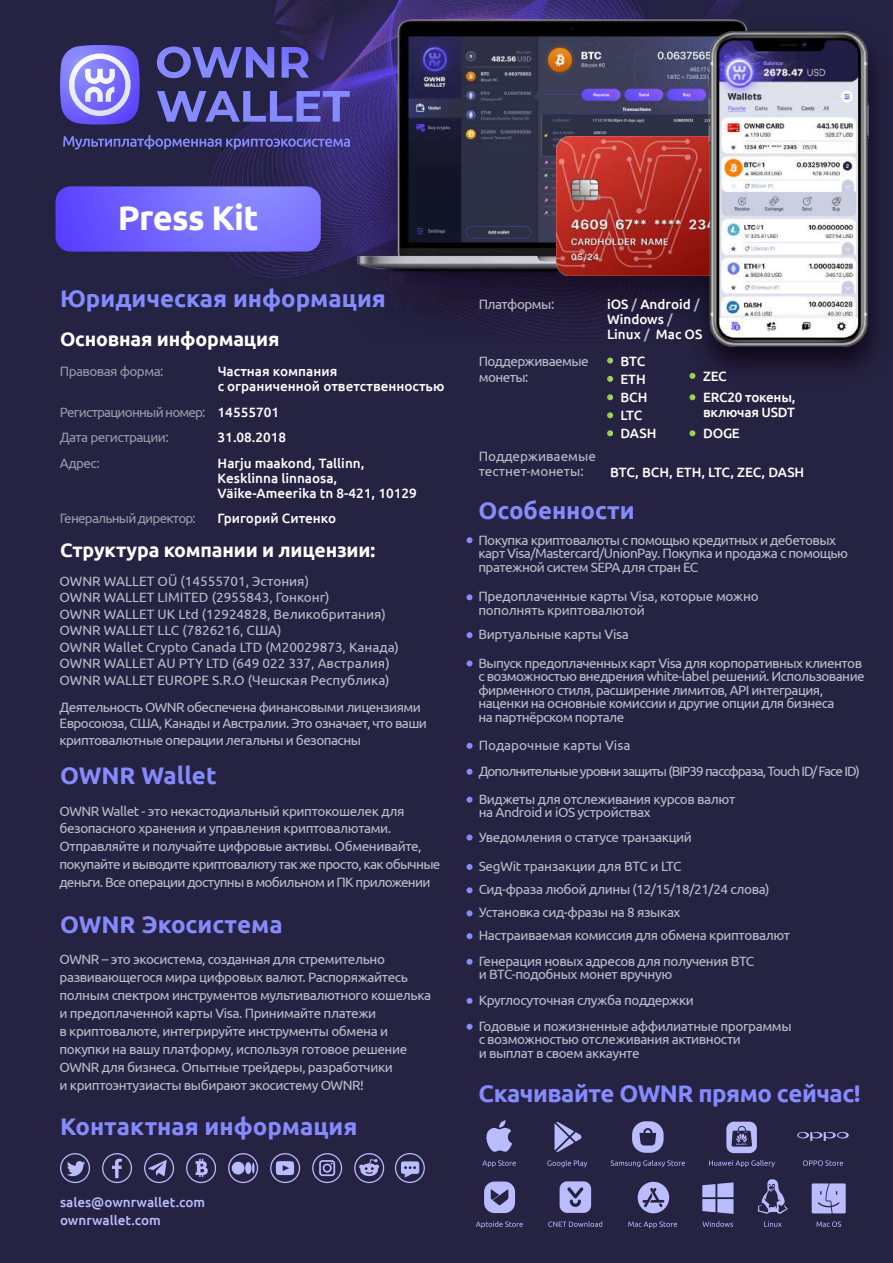
<style>
.page{position:relative;width:893px;height:1263px;background:#fff}
.page>*{position:absolute;margin:0;border:0;box-sizing:border-box;transform-origin:0 0}
.t1{font:700 34.35px "Ubuntu";letter-spacing:-.02em;color:#fff}
.t2{font:700 24px "Ubuntu";color:#858aff}
.t3{font:700 24px "Ubuntu";letter-spacing:-.02em;color:#858aff}
.t4{font:700 19.5px "Ubuntu";letter-spacing:-.01em;color:#fff}
.t5{font:13.5px/13.5px "Ubuntu";letter-spacing:-.03em;color:#b8c0cd}
.t6{font:13.5px/16.5px "Ubuntu";color:#b8c0cd}
.t7{font:500 13.5px/15px "Ubuntu";color:#fff}
.t8{font:13.5px/26px "Ubuntu";letter-spacing:-.07em;color:#b8c0cd}
.t9{font:13.5px/25.7px "Ubuntu";letter-spacing:-.06em;color:#939bab}
.t10{font:500 13.5px/18px "Ubuntu";color:#b9bcff}
.t11{font:500 13.5px/21px "Ubuntu";letter-spacing:-.02em;color:#fff}
.t12{font:13.5px "Ubuntu";letter-spacing:-.04em;color:#939bab}
.s1{color:#b8c0cd}
</style>
<div class="page">
<div style="left:0;top:0;width:892px;height:1263px;background:#262241"></div>
<img style="left:148px;top:0;width:499px;height:279px">
<img style="left:343px;top:80px;width:314px;height:260px">
<img style="left:657px;top:0;width:218px;height:401px">
<svg style="left:56px;top:186px;width:265px;height:66px;background:#7267fa"></svg>
<svg style="left:157px;top:46px;width:117px;height:32px"></svg>
<svg style="left:281px;top:47px;width:28px;height:31px"></svg>
<svg style="left:157px;top:91px;width:193px;height:31px"></svg>
<svg style="left:60px;top:45px;width:80px;height:80px;background:#8982ea"></svg>
<svg style="left:63px;top:135px;width:287px;height:14px"></svg>
<svg style="left:60px;top:1153px;width:30px;height:30px"></svg>
<svg style="left:102px;top:1153px;width:30px;height:30px"></svg>
<svg style="left:144px;top:1153px;width:30px;height:30px"></svg>
<svg style="left:186px;top:1153px;width:30px;height:30px"></svg>
<svg style="left:228px;top:1153px;width:30px;height:30px"></svg>
<svg style="left:270px;top:1153px;width:30px;height:30px"></svg>
<svg style="left:312px;top:1153px;width:30px;height:30px"></svg>
<svg style="left:354px;top:1153px;width:30px;height:30px"></svg>
<svg style="left:486px;top:1120px;width:26px;height:32px"></svg>
<svg style="left:482px;top:1160px;width:34px;height:7px"></svg>
<svg style="left:547px;top:1160px;width:40px;height:7px"></svg>
<svg style="left:554px;top:1122px;width:27px;height:30px"></svg>
<svg style="left:632px;top:1121px;width:31px;height:32px"></svg>
<svg style="left:610px;top:1160px;width:75px;height:7px"></svg>
<svg style="left:726px;top:1122px;width:30px;height:31px"></svg>
<svg style="left:709px;top:1160px;width:65px;height:7px"></svg>
<svg style="left:797px;top:1132px;width:51px;height:9px"></svg>
<svg style="left:803px;top:1160px;width:40px;height:6px"></svg>
<svg style="left:484px;top:1182px;width:31px;height:31px"></svg>
<svg style="left:476px;top:1221px;width:47px;height:7px"></svg>
<svg style="left:559px;top:1181px;width:32px;height:32px"></svg>
<svg style="left:548px;top:1221px;width:54px;height:6px"></svg>
<svg style="left:637px;top:1182px;width:32px;height:31px"></svg>
<svg style="left:628px;top:1222px;width:49px;height:6px"></svg>
<svg style="left:702px;top:1182px;width:31px;height:32px"></svg>
<svg style="left:702px;top:1221px;width:31px;height:6px"></svg>
<svg style="left:757px;top:1179px;width:31px;height:35px"></svg>
<svg style="left:764px;top:1221px;width:17px;height:6px"></svg>
<svg style="left:811px;top:1183px;width:34px;height:30px"></svg>
<svg style="left:816px;top:1222px;width:25px;height:5px"></svg>
<svg style="left:607px;top:358px;width:6px;height:6px"></svg>
<svg style="left:607px;top:376px;width:6px;height:6px"></svg>
<svg style="left:607px;top:394px;width:6px;height:6px"></svg>
<svg style="left:607px;top:412px;width:6px;height:6px"></svg>
<svg style="left:607px;top:430px;width:6px;height:6px"></svg>
<svg style="left:689px;top:373px;width:6px;height:6px"></svg>
<svg style="left:689px;top:394px;width:6px;height:6px"></svg>
<svg style="left:689px;top:430px;width:6px;height:6px"></svg>
<svg style="left:466px;top:632px;width:6px;height:6px"></svg>
<svg style="left:466px;top:594px;width:6px;height:6px"></svg>
<svg style="left:466px;top:660px;width:6px;height:6px"></svg>
<svg style="left:466px;top:743px;width:6px;height:6px"></svg>
<svg style="left:466px;top:769px;width:6px;height:6px"></svg>
<svg style="left:466px;top:797px;width:6px;height:6px"></svg>
<svg style="left:466px;top:835px;width:6px;height:6px"></svg>
<svg style="left:466px;top:864px;width:6px;height:6px"></svg>
<svg style="left:466px;top:887px;width:6px;height:6px"></svg>
<svg style="left:466px;top:910px;width:6px;height:6px"></svg>
<svg style="left:466px;top:933px;width:6px;height:6px"></svg>
<svg style="left:466px;top:959px;width:6px;height:6px"></svg>
<svg style="left:466px;top:998px;width:6px;height:6px"></svg>
<svg style="left:466px;top:1024px;width:6px;height:6px"></svg>
<svg style="left:466px;top:537px;width:6px;height:6px"></svg>
<img style="left:356px;top:19px;width:433px;height:257px">
<img style="left:556px;top:137px;width:152px;height:138px">
<img style="left:708px;top:32px;width:160px;height:315px">
<svg style="left:395px;top:1153px;width:30px;height:30px"></svg>
<h1 class="t1" style="left:118px;top:197px;width:142px">Press Kit</h1>
<h2 class="t2" style="left:60px;top:284px;width:327px">Юридическая информация</h2>
<h3 class="t4" style="left:60px;top:328px;width:221px">Основная информация</h3>
<p class="t12" style="left:60px;top:363px;width:105px">Правовая форма:</p>
<p class="t9" style="left:60px;top:399px;width:147px">Регистрационный номер:<br>Дата регистрации:<br>Адрес:</p>
<p class="t9" style="left:60px;top:505px;width:137px">Генеральный директор:</p>
<p class="t7" style="left:218px;top:363px;width:228px">Частная компания<br>с ограниченной ответственностью</p>
<p class="t7" style="left:218px;top:398px;width:148px;line-height:25.7px">14555701<br>31.08.2018<br>Harju maakond, Tallinn,</p>
<p class="t7" style="left:218px;top:470px;width:200px">Kesklinna linnaosa,<br>Väike-Ameerika tn 8-421, 10129</p>
<p class="t7" style="left:218px;top:511px;width:120px">Григорий Ситенко</p>
<h3 class="t4" style="left:60px;top:538px;width:317px">Структура компании и лицензии:</h3>
<p class="t6" style="left:60px;top:572px;width:341px">OWNR WALLET OÜ (14555701, Эстония)<br>OWNR WALLET LIMITED (2955843, Гонконг)<br>OWNR WALLET UK Ltd (12924828, Великобритания)<br>OWNR WALLET LLC (7826216, США)<br>OWNR Wallet Crypto Canada LTD (M20029873, Канада)<br>OWNR WALLET AU PTY LTD (649 022 337, Австралия)<br>OWNR WALLET EUROPE S.R.O (Чешская Республика)</p>
<p class="t5" style="left:60px;top:698px;width:369px;line-height:16.5px">Деятельность OWNR обеспечена финансовыми лицензиями<br>Евросоюза, США, Канады и Австралии. Это означает, что ваши криптовалютные операции легальны и безопасны</p>
<h2 class="t2" style="left:60px;top:761px;width:158px">OWNR Wallet</h2>
<p class="t5" style="left:59px;top:801px;width:382px;line-height:18px">OWNR Wallet - это некастодиальный криптокошелек для безопасного хранения и управления криптовалютами.<br>Отправляйте и получайте цифровые активы. Обменивайте, покупайте и выводите криптовалюту так же просто, как обычные деньги. Все операции доступны в мобильном и ПК приложении</p>
<h2 class="t2" style="left:60px;top:910px;width:224px">OWNR Экосистема</h2>
<p class="t5" style="left:59px;top:950px;width:373px;line-height:18px">OWNR – это экосистема, созданная для стремительно развивающегося мира цифровых валют. Распоряжайтесь полным спектром инструментов мультивалютного кошелька и предоплаченной карты Visa. Принимайте платежи<br>в криптовалюте, интегрируйте инструменты обмена и покупки на вашу платформу, используя готовое решение OWNR для бизнеса. Опытные трейдеры, разработчики<br>и криптоэнтузиасты выбирают экосистему OWNR!</p>
<h2 class="t2" style="left:60px;top:1112px;width:299px">Контактная информация</h2>
<p class="t10" style="left:60px;top:1193px;width:147px">sales@ownrwallet.com ownrwallet.com</p>
<p class="t5" style="left:478px;top:297px;width:77px">Платформы:</p>
<p class="t5" style="left:478px;top:352px;width:112px;line-height:16.5px">Поддерживаемые монеты:</p>
<p class="t6" style="left:478px;top:448px;width:119px;line-height:15px">Поддерживаемые тестнет-монеты:</p>
<p class="t7" style="left:607px;top:296px;width:97px">iOS <span class="s1">/</span> Android <span class="s1">/<br></span>Windows <span class="s1">/<br></span>Linux <span class="s1">/</span> Mac OS</p>
<p class="t7" style="left:620px;top:352px;width:37px;line-height:18px">BTC<br>ETH<br>BCH<br>LTC<br>DASH</p>
<p class="t7" style="left:610px;top:464px;width:196px">BTC, BCH, ETH, LTC, ZEC, DASH</p>
<p class="t11" style="left:703px;top:365px;width:94px">ZEC<br>ERC20 токены,</p>
<p class="t11" style="left:703px;top:401px;width:93px">включая USDT<br>DOGE</p>
<h2 class="t2" style="left:478px;top:496px;width:157px">Особенности</h2>
<p class="t5" style="left:478px;top:533px;width:371px">Покупка криптовалюты с помощью кредитных и дебетовых карт Visa/Mastercard/UnionPay. Покупка и продажа с помощью пратежной систем SEPA для стран ЕС</p>
<p class="t5" style="left:478px;top:589px;width:282px">Предоплаченные карты Visa, которые можно пополнять криптовалютой</p>
<p class="t5" style="left:478px;top:627px;width:152px">Виртуальные карты Visa</p>
<p class="t5" style="left:478px;top:656px;width:388px">Выпуск предоплаченных карт Visa для корпоративных клиентов с возможностью внедрения white-label решений. Использование фирменного стиля, расширение лимитов, API интеграция, наценки на основные комиссии и другие опции для бизнеса<br>на партнёрском портале</p>
<p class="t8" style="left:478px;top:732px;width:382px">Подарочные карты Visa<br>Дополнительные уровни защиты (BIP39 пассфраза, Touch ID/ Face ID)</p>
<p class="t5" style="left:478px;top:792px;width:258px">Виджеты для отслеживания курсов валют на Android и iOS устройствах</p>
<p class="t5" style="left:478px;top:822px;width:215px;line-height:29.4px">Уведомления о статусе транзакций<br>SegWit транзакции для BTC и LTC</p>
<p class="t5" style="left:478px;top:878px;width:313px;line-height:23px">Сид-фраза любой длины (12/15/18/21/24 слова)<br>Установка сид-фразы на 8 языках<br>Настраиваемая комиссия для обмена криптовалют</p>
<p class="t5" style="left:478px;top:954px;width:277px">Генерация новых адресов для получения BTC и BTC-подобных монет вручную</p>
<p class="t5" style="left:478px;top:993px;width:217px">Круглосуточная служба поддержки</p>
<p class="t5" style="left:478px;top:1019px;width:314px">Годовые и пожизненные аффилиатные программы с возможностью отслеживания активности<br>и выплат в своем аккаунте</p>
<h2 class="t3" style="left:478px;top:1079px;width:383px">Скачивайте OWNR прямо сейчас!</h2>
</div>
